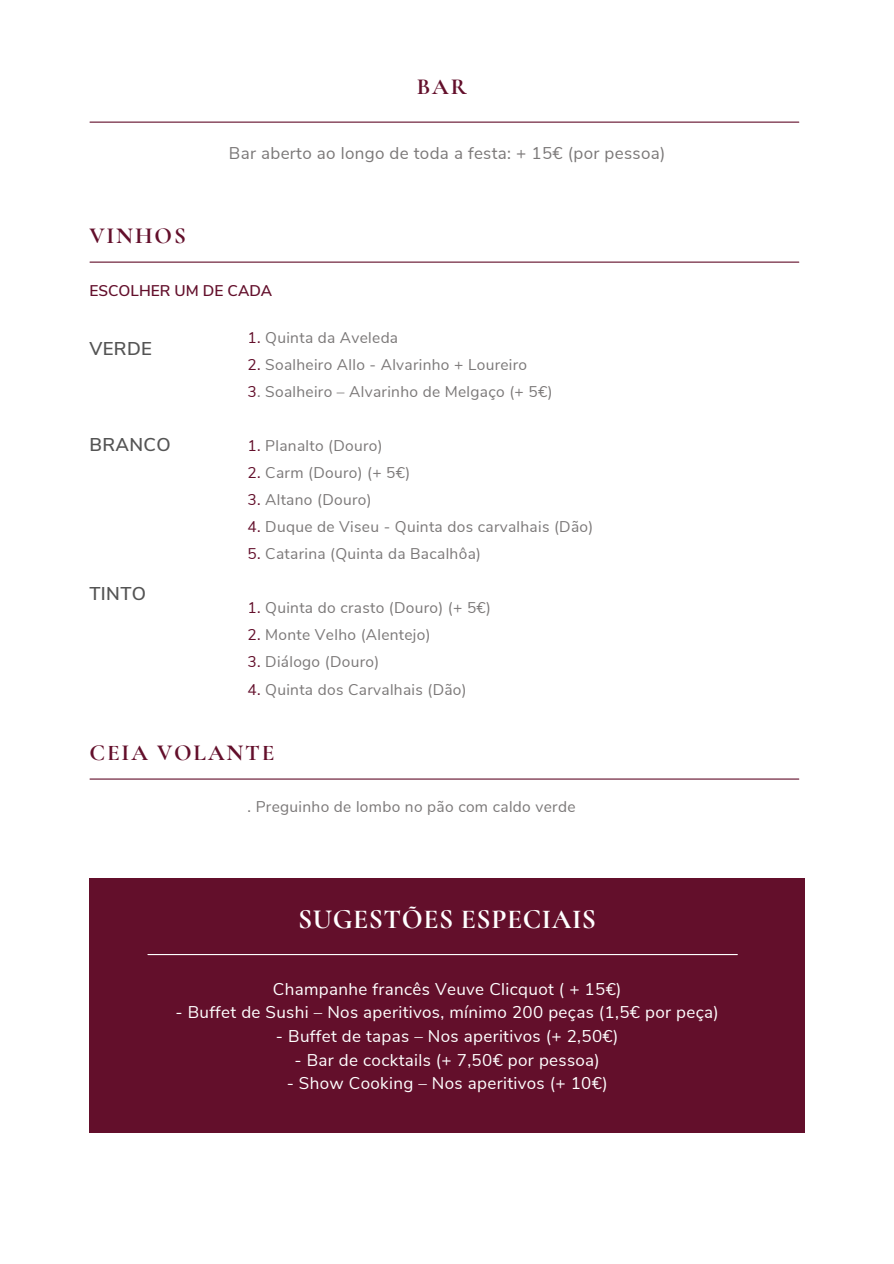
<style>
.page{position:relative;width:894px;height:1264px;background:#fff}
.page>*{position:absolute;margin:0;border:0;box-sizing:border-box;transform-origin:0 0}
.t1{font:700 27.45px "Cormorant SC";letter-spacing:.02em;color:#fff}
.t2{font:700 22.95px "Cormorant Garamond";letter-spacing:.085em;color:#630f2b}
.t3{font:600 18.45px "Nunito Sans";letter-spacing:.02em;color:#545454}
.t4{font:16.95px "Nunito Sans";letter-spacing:.02em;color:#fff}
.t5{font:16.95px "Nunito Sans";letter-spacing:.02em;color:#7b7878}
.t6{font:15.45px "Nunito Sans";letter-spacing:.02em;color:#7b7878}
.t7{font:600 15.45px "Nunito Sans";color:#630f2b}
.s1{color:#630f2b}
</style>
<div class="page">
<hr style="left:90px;top:122px;width:708px;height:1px;background:#630f2b">
<hr style="left:90px;top:261px;width:708px;height:2px;background:#630f2b">
<hr style="left:90px;top:778px;width:708px;height:1px;background:#630f2b">
<div style="left:89px;top:877px;width:715px;height:255px;background:#630f2b"></div>
<hr style="left:148px;top:954px;width:589px;height:1px;background:#fff">
<h2 class="t2" style="left:416px;top:73px;width:51px">BAR</h2>
<h2 class="t2" style="left:89px;top:221px;width:98px">VINHOS</h2>
<p class="t5" style="left:229px;top:141px;width:438px">Bar aberto ao longo de toda a festa: + 15€ (por pessoa)</p>
<p class="t7" style="left:89px;top:280px;width:184px">ESCOLHER UM DE CADA</p>
<p class="t6" style="left:247px;top:327px;width:152px"><span class="s1">1.</span> Quinta da Aveleda</p>
<p class="t6" style="left:247px;top:354px;width:281px"><span class="s1">2.</span> Soalheiro Allo - Alvarinho + Loureiro</p>
<p class="t6" style="left:247px;top:381px;width:306px"><span class="s1">3</span>. Soalheiro – Alvarinho de Melgaço (+ 5€)</p>
<p class="t6" style="left:247px;top:435px;width:137px"><span class="s1">1.</span> Planalto (Douro)</p>
<p class="t6" style="left:247px;top:462px;width:164px"><span class="s1">2.</span> Carm (Douro) (+ 5€)</p>
<p class="t6" style="left:247px;top:489px;width:125px"><span class="s1">3.</span> Altano (Douro)</p>
<p class="t6" style="left:247px;top:516px;width:347px"><span class="s1">4.</span> Duque de Viseu - Quinta dos carvalhais (Dão)</p>
<p class="t6" style="left:247px;top:543px;width:235px"><span class="s1">5.</span> Catarina (Quinta da Bacalhôa)</p>
<p class="t6" style="left:247px;top:597px;width:245px"><span class="s1">1.</span> Quinta do crasto (Douro) (+ 5€)</p>
<p class="t6" style="left:247px;top:625px;width:185px"><span class="s1">2.</span> Monte Velho (Alentejo)</p>
<p class="t6" style="left:247px;top:652px;width:133px"><span class="s1">3.</span> Diálogo (Douro)</p>
<p class="t6" style="left:247px;top:679px;width:221px"><span class="s1">4.</span> Quinta dos Carvalhais (Dão)</p>
<p class="t3" style="left:89px;top:336px;width:64px">VERDE</p>
<p class="t3" style="left:89px;top:432px;width:83px">BRANCO</p>
<p class="t3" style="left:89px;top:581px;width:58px">TINTO</p>
<h2 class="t2" style="left:89px;top:738px;width:187px">CEIA VOLANTE</h2>
<p class="t6" style="left:247px;top:796px;width:329px">. Preguinho de lombo no pão com caldo verde</p>
<h1 class="t1" style="left:298px;top:902px;width:299px">SUGESTÕES ESPECIAIS</h1>
<p class="t4" style="left:273px;top:977px;width:350px">Champanhe francês Veuve Clicquot ( + 15€)</p>
<p class="t4" style="left:175px;top:1001px;width:545px">- Buffet de Sushi – Nos aperitivos, mínimo 200 peças (1,5€ por peça)</p>
<p class="t4" style="left:276px;top:1024px;width:344px">- Buffet de tapas – Nos aperitivos (+ 2,50€)</p>
<p class="t4" style="left:294px;top:1048px;width:307px">- Bar de cocktails (+ 7,50€ por pessoa)</p>
<p class="t4" style="left:286px;top:1072px;width:322px">- Show Cooking – Nos aperitivos (+ 10€)</p>
</div>
